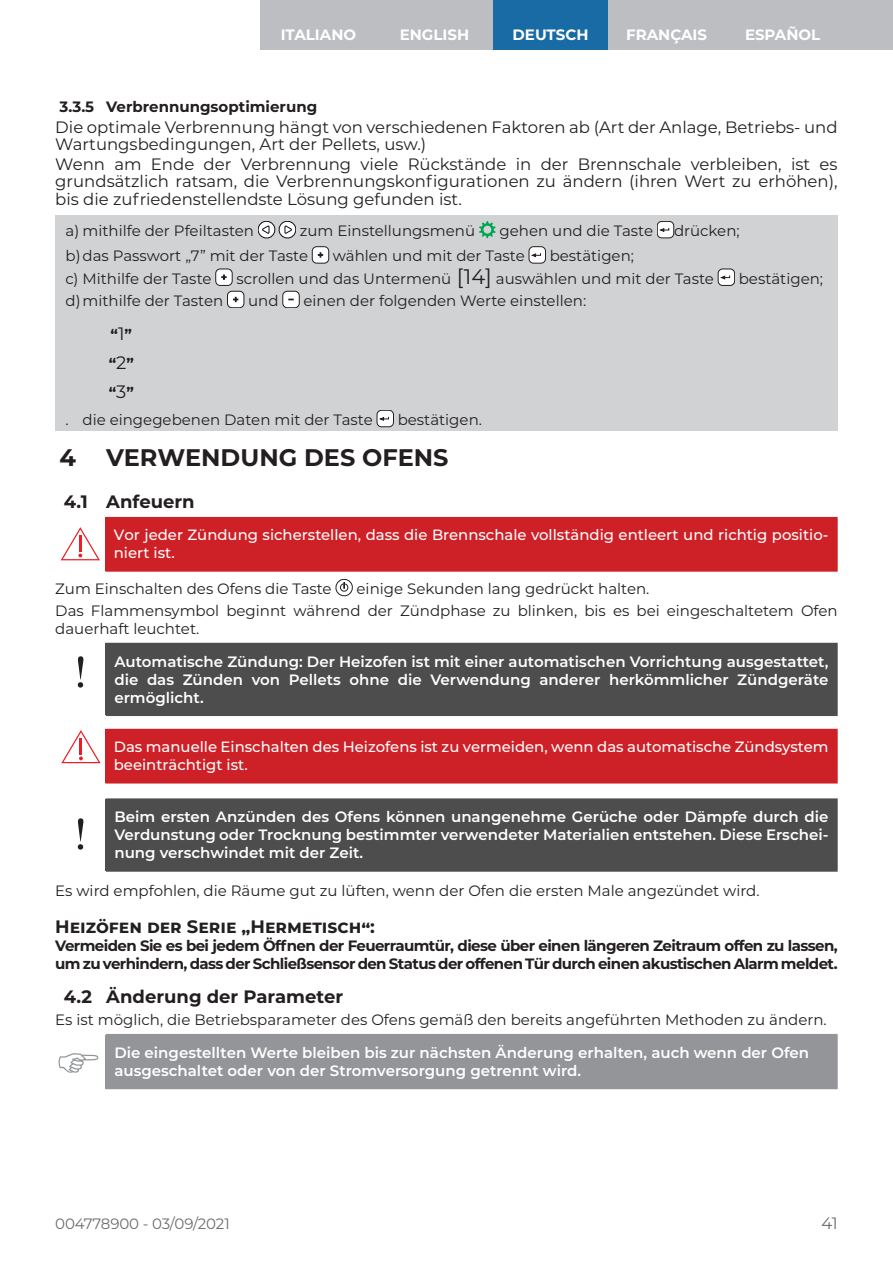
<style>
.page{position:relative;width:893px;height:1263px;background:#fff}
.page>*{position:absolute;margin:0;border:0;box-sizing:border-box;transform-origin:0 0}
.t1{font:700 24px "Montserrat";color:#231f20}
.t2{font:700 18px "Montserrat";color:#231f20}
.t3{font:16.5px/16.5px "Montserrat";color:#231f20}
.t4{font:16.5px "Montserrat";color:#6c6d70}
.t5{font:15px/22.2px "Montserrat";color:#231f20}
.t6{font:600 15px/18px "Montserrat";color:#fff;text-align:justify}
.t7{font:700 15px/29.4px "Montserrat";letter-spacing:-.04em;color:#231f20}
.t8{font:700 15px "Montserrat";color:#fff}
.t9{font:700 15px "Montserrat";color:#231f20}
.t10{font:15px "Montserrat";letter-spacing:-.01em;color:#6c6d70}
.t11{font:500 14.85px/17.9px "Montserrat";color:#fff}
.s1{font-size:21px}
.s2{font-weight:400;font-size:18px}
</style>
<div class="page">
<div style="left:260px;top:0;width:116px;height:50px;background:#bdbec1"></div>
<div style="left:492px;top:0;width:117px;height:50px;background:#196ba6"></div>
<div style="left:376px;top:0;width:116px;height:50px;background:#bdbec1"></div>
<div style="left:609px;top:0;width:116px;height:50px;background:#bdbec1"></div>
<div style="left:725px;top:0;width:168px;height:50px;background:#bdbec1"></div>
<div style="left:55px;top:215px;width:783px;height:216px;background:#d1d2d4"></div>
<svg style="left:258px;top:221px;width:38px;height:17px"></svg>
<svg style="left:479px;top:221px;width:17px;height:17px"></svg>
<div style="left:657px;top:221px;width:17px;height:17px;background:#fff;border-radius:4px"></div>
<div style="left:657px;top:221px;width:17px;height:17px;border:1px solid #231f20;border-radius:4px"></div>
<svg style="left:659px;top:228px;width:10px;height:4px"></svg>
<div style="left:312px;top:247px;width:17px;height:16px;background:#fff;border-radius:4px"></div>
<div style="left:312px;top:246px;width:17px;height:17px;border:1px solid #231f20;border-radius:4px"></div>
<svg style="left:318px;top:252px;width:5px;height:6px"></svg>
<div style="left:529px;top:247px;width:16px;height:16px;background:#fff;border-radius:4px"></div>
<div style="left:529px;top:246px;width:17px;height:17px;border:1px solid #231f20;border-radius:4px"></div>
<svg style="left:531px;top:253px;width:10px;height:4px"></svg>
<div style="left:216px;top:269px;width:16px;height:16px;background:#fff;border-radius:4px"></div>
<div style="left:215px;top:269px;width:17px;height:17px;border:1px solid #231f20;border-radius:4px"></div>
<svg style="left:221px;top:274px;width:6px;height:6px"></svg>
<div style="left:718px;top:269px;width:17px;height:16px;background:#fff;border-radius:4px"></div>
<div style="left:718px;top:269px;width:17px;height:17px;border:1px solid #231f20;border-radius:4px"></div>
<svg style="left:720px;top:275px;width:10px;height:5px"></svg>
<div style="left:227px;top:291px;width:17px;height:17px;background:#fff;border-radius:4px"></div>
<div style="left:227px;top:291px;width:17px;height:17px;border:1px solid #231f20;border-radius:4px"></div>
<svg style="left:233px;top:297px;width:5px;height:5px"></svg>
<div style="left:283px;top:291px;width:16px;height:17px;background:#fff;border-radius:4px"></div>
<div style="left:283px;top:291px;width:17px;height:17px;border:1px solid #231f20;border-radius:4px"></div>
<div style="left:377px;top:410px;width:16px;height:17px;background:#fff;border-radius:4px"></div>
<div style="left:377px;top:410px;width:17px;height:17px;border:1px solid #231f20;border-radius:4px"></div>
<svg style="left:379px;top:416px;width:10px;height:5px"></svg>
<div style="left:105px;top:518px;width:732px;height:53px;background:#ce2027"></div>
<hr style="left:105px;top:517px;width:733px;height:1px;background:#ce2027">
<hr style="left:836px;top:518px;width:2px;height:52px;background:#ce2027">
<hr style="left:105px;top:570px;width:733px;height:2px;background:#ce2027">
<svg style="left:336px;top:579px;width:17px;height:17px"></svg>
<div style="left:106px;top:643px;width:731px;height:72px;background:#4e4d4d"></div>
<hr style="left:106px;top:643px;width:732px;height:1px;background:#4e4d4d">
<hr style="left:836px;top:644px;width:2px;height:70px;background:#4e4d4d">
<hr style="left:106px;top:714px;width:732px;height:2px;background:#4e4d4d">
<div style="left:105px;top:729px;width:732px;height:54px;background:#ce2027"></div>
<hr style="left:105px;top:729px;width:733px;height:1px;background:#ce2027">
<hr style="left:836px;top:730px;width:2px;height:52px;background:#ce2027">
<hr style="left:105px;top:782px;width:733px;height:1px;background:#ce2027">
<div style="left:106px;top:799px;width:731px;height:72px;background:#4e4d4d"></div>
<hr style="left:106px;top:798px;width:732px;height:2px;background:#4e4d4d">
<hr style="left:836px;top:800px;width:2px;height:70px;background:#4e4d4d">
<hr style="left:106px;top:870px;width:732px;height:2px;background:#4e4d4d">
<div style="left:106px;top:1035px;width:731px;height:53px;background:#939598"></div>
<hr style="left:106px;top:1034px;width:732px;height:1px;background:#939598">
<hr style="left:836px;top:1035px;width:2px;height:53px;background:#939598">
<hr style="left:106px;top:1088px;width:732px;height:1px;background:#939598">
<svg style="left:61px;top:527px;width:39px;height:33px"></svg>
<svg style="left:78px;top:656px;width:5px;height:32px"></svg>
<svg style="left:61px;top:730px;width:40px;height:33px"></svg>
<svg style="left:78px;top:818px;width:5px;height:32px"></svg>
<svg style="left:59px;top:1053px;width:39px;height:20px"></svg>
<p class="t8" style="left:281px;top:24px;width:77px">ITALIANO</p>
<p class="t8" style="left:400px;top:24px;width:71px">ENGLISH</p>
<p class="t8" style="left:513px;top:24px;width:77px">DEUTSCH</p>
<p class="t8" style="left:626px;top:24px;width:82px">FRANÇAIS</p>
<p class="t8" style="left:745px;top:24px;width:77px">ESPAÑOL</p>
<p class="t9" style="left:60px;top:96px;width:259px">3.3.5 Verbrennungsoptimierung</p>
<p class="t3" style="left:55px;top:118px;width:784px">Die optimale Verbrennung hängt von verschiedenen Faktoren ab (Art der Anlage, Betriebs- und<br>Wartungsbedingungen, Art der Pellets, usw.)</p>
<p class="t3" style="left:55px;top:156px;width:784px">Wenn am Ende der Verbrennung viele Rückstände in der Brennschale verbleiben, ist es grundsätzlich ratsam, die Verbrennungskonfigurationen zu ändern (ihren Wert zu erhöhen),</p>
<p class="t3" style="left:55px;top:190px;width:408px">bis die zufriedenstellendste Lösung gefunden ist.</p>
<p class="t5" style="left:66px;top:219px;width:190px">a) mithilfe der Pfeiltasten</p>
<p class="t5" style="left:300px;top:219px;width:177px">zum Einstellungsmenü</p>
<p class="t5" style="left:500px;top:219px;width:155px">gehen und die Taste</p>
<p class="t5" style="left:674px;top:219px;width:67px">drücken;</p>
<p class="t5" style="left:66px;top:244px;width:244px">b)das Passwort „7” mit der Taste</p>
<p class="t5" style="left:333px;top:244px;width:193px">wählen und mit der Taste</p>
<p class="t5" style="left:550px;top:244px;width:86px">bestätigen;</p>
<p class="t5" style="left:66px;top:267px;width:147px">c) Mithilfe der Taste</p>
<p class="t5" style="left:236px;top:267px;width:479px">scrollen und das Untermenü <span class="s1">[14]</span> auswählen und mit der Taste</p>
<p class="t5" style="left:739px;top:267px;width:86px">bestätigen;</p>
<p class="t5" style="left:66px;top:289px;width:159px">d)mithilfe der Tasten</p>
<p class="t5" style="left:248px;top:289px;width:32px">und</p>
<p class="t5" style="left:303px;top:289px;width:284px">einen der folgenden Werte einstellen:</p>
<p class="t7" style="left:109px;top:319px;width:27px">“<span class="s2">1</span>” “<span class="s2">2</span>” “<span class="s2">3</span>”</p>
<p class="t5" style="left:66px;top:408px;width:309px">. die eingegebenen Daten mit der Taste</p>
<p class="t5" style="left:398px;top:408px;width:86px">bestätigen.</p>
<h1 class="t1" style="left:60px;top:440px;width:18px">4</h1>
<h1 class="t1" style="left:106px;top:440px;width:344px">VERWENDUNG DES OFENS</h1>
<p class="t2" style="left:64px;top:489px;width:132px">4.1 Anfeuern</p>
<p class="t11" style="left:114px;top:526px;width:716px">Vor jeder Zündung sicherstellen, dass die Brennschale vollständig entleert und richtig positio&shy;niert ist.</p>
<p class="t5" style="left:55px;top:577px;width:278px">Zum Einschalten des Ofens die Taste</p>
<p class="t5" style="left:55px;top:577px;width:784px;text-indent:301px">einige Sekunden lang gedrückt halten.<br>Das Flammensymbol beginnt während der Zündphase zu blinken, bis es bei eingeschaltetem Ofen</p>
<p class="t5" style="left:55px;top:617px;width:146px">dauerhaft leuchtet.</p>
<p class="t6" style="left:114px;top:651px;width:716px">Automatische Zündung: Der Heizofen ist mit einer automatischen Vorrichtung ausgestattet, die das Zünden von Pellets ohne die Verwendung anderer herkömmlicher Zündgeräte ermöglicht.</p>
<p class="t11" style="left:114px;top:737px;width:716px">Das manuelle Einschalten des Heizofens ist zu vermeiden, wenn das automatische Zündsystem beeinträchtigt ist.</p>
<p class="t6" style="left:114px;top:807px;width:715px">Beim ersten Anzünden des Ofens können unangenehme Gerüche oder Dämpfe durch die Verdunstung oder Trocknung bestimmter verwendeter Materialien entstehen. Diese Erschei&shy;nung verschwindet mit der Zeit.</p>
<p class="t5" style="left:55px;top:879px;width:706px">Es wird empfohlen, die Räume gut zu lüften, wenn der Ofen die ersten Male angezündet wird.</p>
<p class="t2" style="left:55px;top:914px;width:321px">Heizöfen der Serie „Hermetisch“:</p>
<p class="t7" style="left:55px;top:936px;width:784px;line-height:18px">Vermeiden Sie es bei jedem Öffnen der Feuerraumtür, diese über einen längeren Zeitraum offen zu lassen, um zu verhindern, dass der Schließsensor den Status der offenen Tür durch einen akustischen Alarm meldet.</p>
<p class="t2" style="left:64px;top:984px;width:281px">4.2 Änderung der Parameter</p>
<p class="t5" style="left:55px;top:1008px;width:773px">Es ist möglich, die Betriebsparameter des Ofens gemäß den bereits angeführten Methoden zu ändern.</p>
<p class="t6" style="left:114px;top:1043px;width:696px">Die eingestellten Werte bleiben bis zur nächsten Änderung erhalten, auch wenn der Ofen ausgeschaltet oder von der Stromversorgung getrennt wird.</p>
<p class="t10" style="left:55px;top:1213px;width:176px">004778900 - 03/09/2021</p>
<p class="t4" style="left:821px;top:1212px;width:18px">41</p>
</div>
